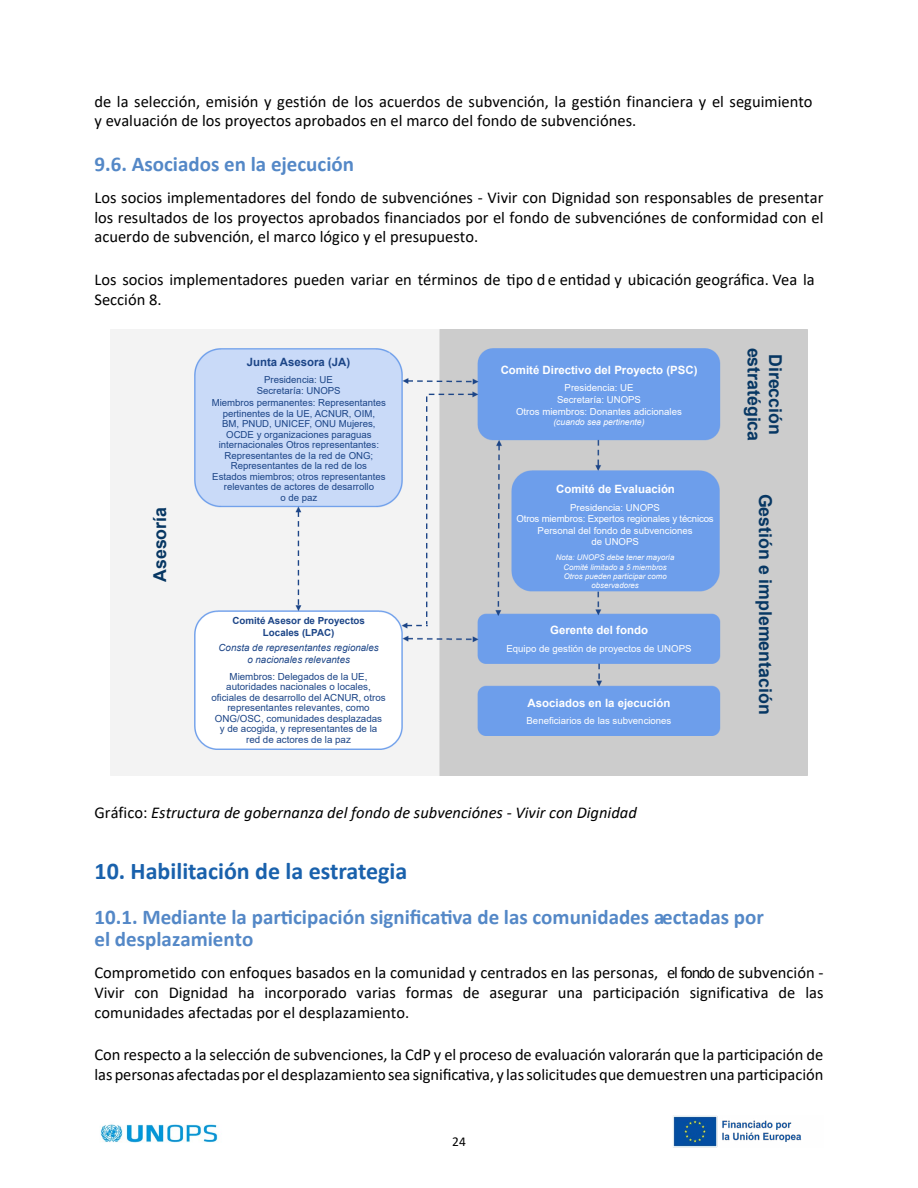
<style>
.page{position:relative;width:918px;height:1188px;background:#fff}
.page>*{position:absolute;margin:0;border:0;box-sizing:border-box;transform-origin:0 0}
.t1{font:700 24px "Calibri";color:#1961ac}
.t2{font:700 21px/22.6px "Calibri";color:#5488c7}
.t3{font:700 17.7px/21.3px "Arial";color:#073763;text-align:center}
.t4{font:16.5px/19.8px "Calibri";color:#000}
.t5{font:italic 16.5px "Calibri";color:#000}
.t6{font:13.5px "Calibri";color:#000}
.t7{font:700 11.4px "Arial";color:#fff}
.t8{font:700 11.4px "Arial";color:#1c4587}
.t9{font:9.75px/10.5px "Arial";color:#1c4587;text-align:center}
.t10{font:italic 9.75px/11.7px "Arial";color:#1c4587;text-align:center}
.t11{font:700 9.75px/11.7px "Arial";color:#1c4587;text-align:center}
.t12{font:9.6px/10.5px "Arial";color:#1c4587;text-align:center}
.t13{font:9.6px/11.6px "Arial";color:#fff;text-align:center}
.t14{font:italic 8.7px "Arial";color:#fff}
.t15{font:italic 7.8px/9.4px "Arial";color:#fff;text-align:center}
.s1{font-style:normal}
.s2{font-style:inherit}
</style>
<div class="page">
<img style="left:673px;top:1116px;width:129px;height:31px">
<img style="left:100px;top:1124px;width:118px;height:19px">
<img style="left:110px;top:329px;width:698px;height:447px">
<p class="t4" style="left:94px;top:91px;width:720px;line-height:19px">de la selección, emisión y gestión de los acuerdos de subvención, la gestión financiera y el seguimiento y evaluación de los proyectos aprobados en el marco del fondo de subvenciónes.</p>
<p class="t2" style="left:95px;top:152px;width:261px">9.6. Asociados en la ejecución</p>
<p class="t4" style="left:95px;top:187px;width:731px;text-align:justify">Los socios implementadores del fondo de subvenciónes - Vivir con Dignidad son responsables de presentar los resultados de los proyectos aprobados financiados por el fondo de subvenciónes de conformidad con el acuerdo de subvención, el marco lógico y el presupuesto.</p>
<p class="t4" style="left:95px;top:269px;width:722px">Los socios implementadores pueden variar en términos de tipo d e entidad y ubicación geográfica. Vea la<br>Sección 8.</p>
<p class="t3" style="left:149px;top:582px;width:76px;rotate:-90deg">Asesoría</p>
<p class="t8" style="left:247px;top:354px;width:105px">Junta Asesora (JA)</p>
<p class="t12" style="left:264px;top:374px;width:70px">Presidencia: UE</p>
<p class="t12" style="left:257px;top:386px;width:85px">Secretaría: UNOPS</p>
<p class="t12" style="left:212px;top:397px;width:176px">Miembros permanentes: Representantes pertinentes de la UE, ACNUR, OIM,<br>BM, PNUD, UNICEF, ONU Mujeres,<br>OCDE y organizaciones paraguas internacionales Otros representantes:<br>Representantes de la red de ONG;<br>Representantes de la red de los<br>Estados miembros; otros representantes relevantes de actores de desarrollo<br>o de paz</p>
<p class="t11" style="left:232px;top:615px;width:134px">Comité Asesor de Proyectos<br>Locales (LPAC)</p>
<p class="t10" style="left:219px;top:642px;width:162px">Consta de representantes regionales o nacionales relevantes</p>
<p class="t9" style="left:211px;top:671px;width:176px">Miembros: Delegados de la UE, autoridades nacionales o locales, oficiales de desarrollo del ACNUR, otros representantes relevantes, como ONG/OSC, comunidades desplazadas y de acogida, y representantes de la<br>red de actores de la paz</p>
<p class="t7" style="left:501px;top:362px;width:198px">Comité Directivo del Proyecto (PSC)</p>
<p class="t13" style="left:565px;top:382px;width:70px">Presidencia: UE</p>
<p class="t13" style="left:516px;top:393px;width:167px;line-height:12.1px">Secretaría: UNOPS<br>Otros miembros: Donantes adicionales</p>
<p class="t14" style="left:553px;top:417px;width:93px">(cuando sea pertinente)</p>
<p class="t7" style="left:556px;top:481px;width:120px">Comité de Evaluación</p>
<p class="t13" style="left:516px;top:501px;width:199px">Presidencia: UNOPS<br>Otros miembros: Expertos regionales y técnicos<br>Personal del fondo de subvenciones<br>de UNOPS</p>
<p class="t15" style="left:556px;top:553px;width:120px">Nota: UNOPS debe tener mayoría<br>Comité limitado a 5 miembros<br>Otros pueden participar como observadores</p>
<p class="t7" style="left:550px;top:622px;width:99px">Gerente del fondo</p>
<p class="t13" style="left:507px;top:643px;width:187px">Equipo de gestión de proyectos de UNOPS</p>
<p class="t7" style="left:528px;top:695px;width:144px">Asociados en la ejecución</p>
<p class="t13" style="left:527px;top:715px;width:146px">Beneficiarios de las subvenciones</p>
<p class="t5" style="left:94px;top:801px;width:544px"><span class="s1">Gráfico:</span> Estructura de gobernanza de<span class="s2">l fondo</span> de subvención<span class="s2">es</span> - Vivir con <span class="s2">D</span>ignidad</p>
<p class="t3" style="left:786px;top:348px;width:95px;rotate:90deg">Dirección estratégica</p>
<p class="t3" style="left:776px;top:494px;width:222px;rotate:90deg">Gestión e implementación</p>
<h1 class="t1" style="left:94px;top:854px;width:314px">10. Habilitación de la estrategia</h1>
<p class="t2" style="left:94px;top:905px;width:671px">10.1. Mediante la participación significativa de las comunidades aectadas por el desplazamiento</p>
<p class="t4" style="left:94px;top:962px;width:730px;text-align:justify">Comprometido con enfoques basados en la comunidad y centrados en las personas, el fondo de subvención - Vivir con Dignidad ha incorporado varias formas de asegurar una participación significativa de las comunidades afectadas por el desplazamiento.</p>
<p class="t4" style="left:94px;top:1044px;width:730px">Con respecto a la selección de subvenciones, la CdP y el proceso de evaluación valorarán que la participación de las personasafectadaspor el desplazamientosea significativa, y lassolicitudes que demuestren una participación</p>
<p class="t6" style="left:452px;top:1132px;width:15px">24</p>
</div>
